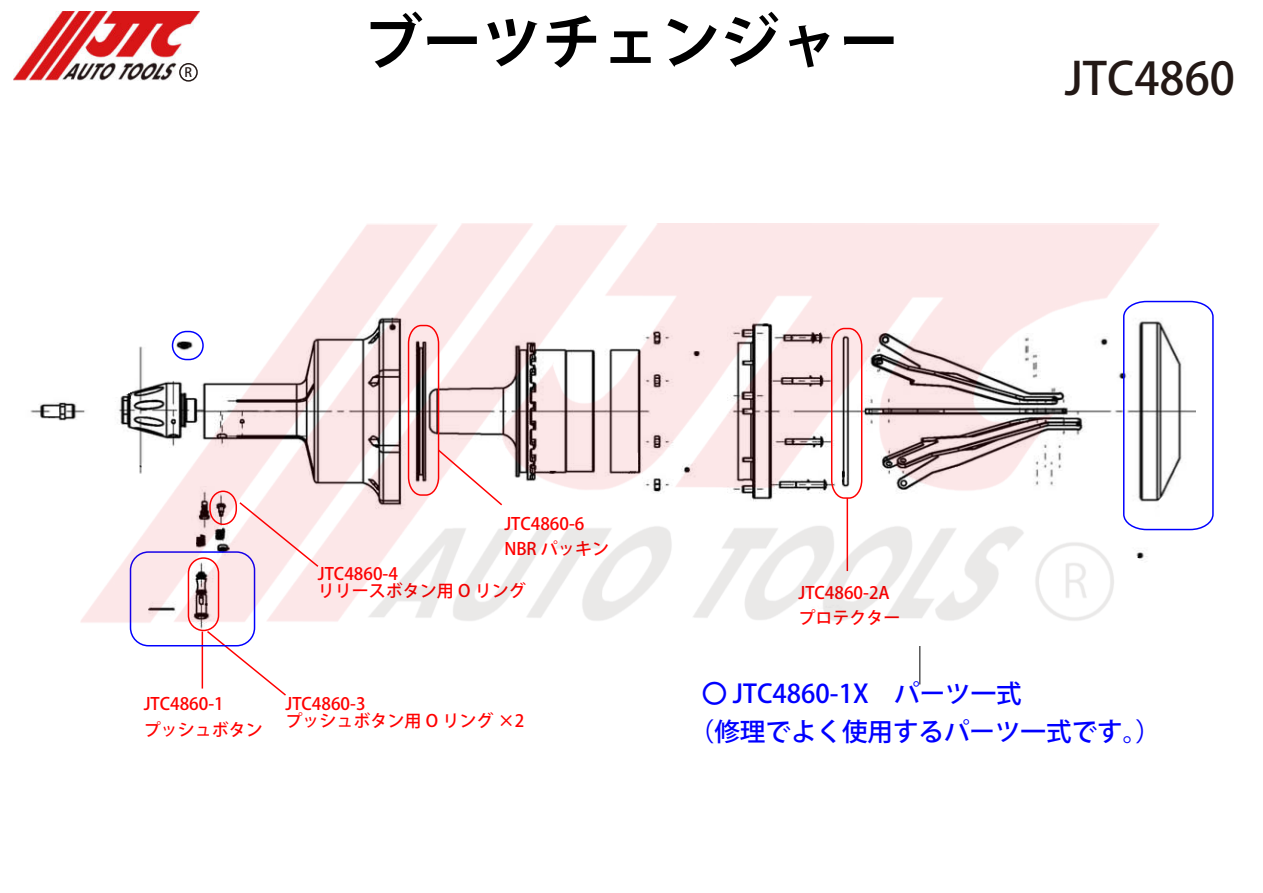
<style>
.page{position:relative;width:1263px;height:893px;background:#fff}
.page>*{position:absolute;margin:0;border:0;box-sizing:border-box;transform-origin:0 0}
.t1{font:700 59.55px "Koz Go Pr 6 N";color:#000}
.t2{font:500 44.7px "Koz Go Pro";color:#231815}
.t3{font:500 25.5px/38.2px "Koz Go Pr 6 N";color:#00f}
.t4{font:500 16.95px/25.5px "Koz Go Pr 6 N";color:#f00}
.t5{font:500 12.75px "Koz Go Pro";color:#231815}
</style>
<div class="page">
<hr style="left:919px;top:576px;width:1px;height:108px;background:#000">
<img style="left:13px;top:11px;width:187px;height:70px">
<div style="left:179px;top:63px;width:19px;height:19px;border:2px solid #231815;border-radius:50%"></div>
<svg style="left:1160px;top:300px;width:54px;height:231px"></svg>
<hr style="left:202px;top:632px;width:1px;height:57px;background:#f00">
<svg style="left:205px;top:630px;width:81px;height:66px"></svg>
<img style="left:80px;top:223px;width:1080px;height:407px">
<p class="t5" style="left:185px;top:64px;width:9px">R</p>
<h1 class="t1" style="left:363px;top:8px;width:537px">ブーツチェンジャー</h1>
<h2 class="t2" style="left:1065px;top:50px;width:171px">JTC4860</h2>
<p class="t4" style="left:504px;top:511px;width:106px">JTC4860-6　<br>NBR パッキン</p>
<p class="t4" style="left:318px;top:566px;width:209px;line-height:17px">JTC4860-4<br>リリースボタン用 O リング</p>
<p class="t4" style="left:798px;top:580px;width:110px">JTC4860-2A　プロテクター</p>
<p class="t4" style="left:144px;top:692px;width:121px">JTC4860-1<br>プッシュボタン</p>
<p class="t4" style="left:285px;top:696px;width:240px;line-height:17px">JTC4860-3<br>プッシュボタン用 O リング ×2</p>
<h3 class="t3" style="left:689px;top:675px;width:473px;text-indent:13px">〇 JTC4860-1X　パーツ一式<br>（修理でよく使用するパーツ一式です。）</h3>
</div>
